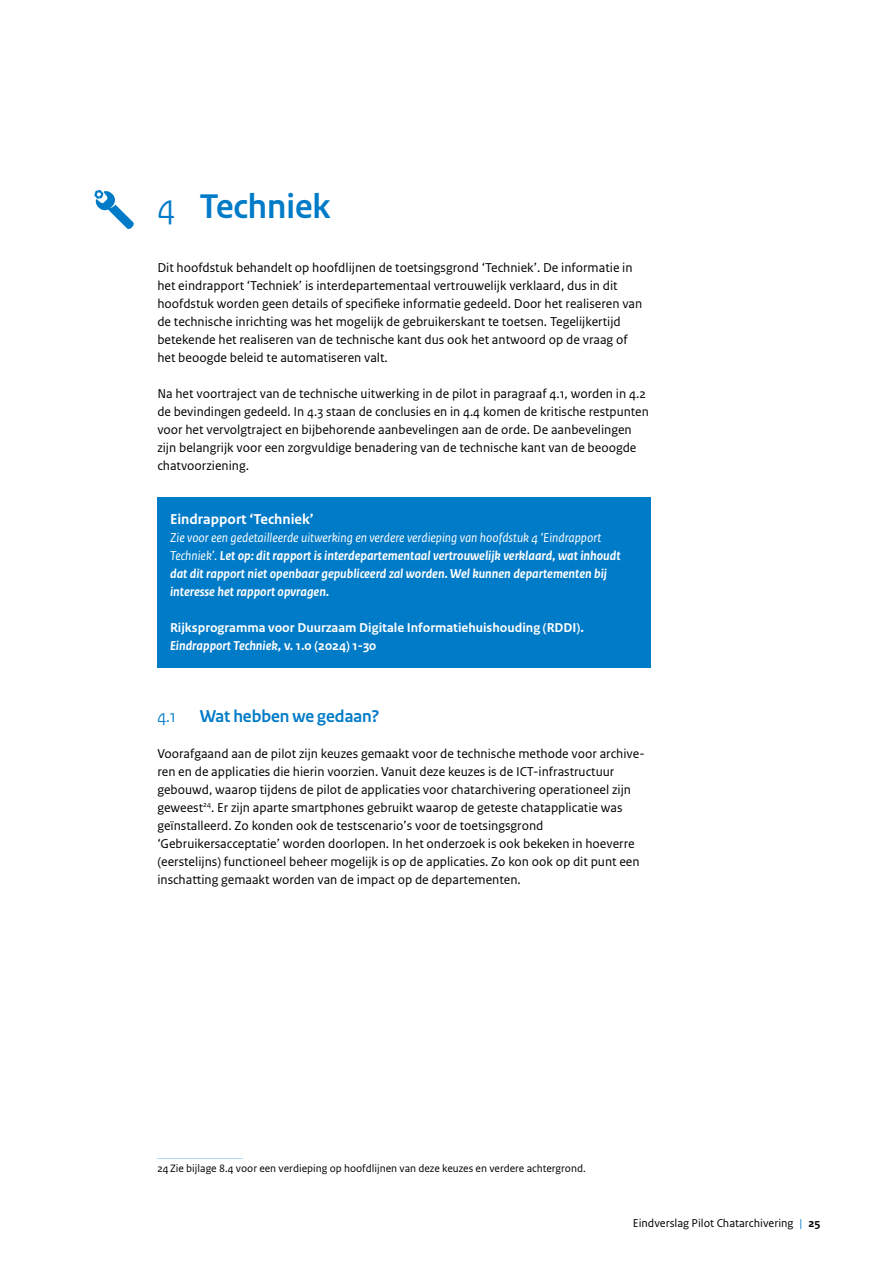
<style>
.page{position:relative;width:893px;height:1263px;background:#fff}
.page>*{position:absolute;margin:0;border:0;box-sizing:border-box;transform-origin:0 0}
.H1_Hoofdstukkop_genummerd{font:700 36px "Rijksoverheid Sans Heading";color:#007bc7}
.H2_Paragraafkop_genummerd{font:700 18px "Rijksoverheid Sans Heading";color:#007bc7}
.H2_Paragraafkop_genummerd-2{font:18px "Rijksoverheid Sans Heading";color:#007bc7}
.H2_H3_Kader_Kop_mint_Kopie{font:700 15px "Rijksoverheid Sans Text";color:#fff}
.P_Broodtekst{font:13.5px/18px "Rijksoverheid Sans Text";color:#000}
.P_Kader_Cursief_Mintgroen{font:italic 700 13.5px/18px "Rijksoverheid Sans Text";color:#fff}
.P_Kader_Plat_Mintgroen{font:700 13.5px/18px "Rijksoverheid Sans Text";color:#fff}
.t1{font:12px "Rijksoverheid Sans Text";color:#000}
.P_Voetnoot{font:11.25px "Rijksoverheid Sans Text";color:#000}
.s1{font-weight:400}
.s2{font-style:italic}
.s3{color:#007bc7}
.s4{font-weight:700}
</style>
<div class="page">
<div style="left:157px;top:497px;width:494px;height:45px;background:#007bc7"></div>
<div style="left:157px;top:516px;width:494px;height:97px;background:#007bc7"></div>
<div style="left:157px;top:606px;width:494px;height:61px;background:#007bc7"></div>
<hr style="left:157px;top:1158px;width:85px;height:1px;background:#b2d7ee">
<svg style="left:94px;top:190px;width:40px;height:39px"></svg>
<h1 class="H1_Hoofdstukkop_genummerd" style="left:157px;top:186px;width:175px"><span class="s1">4</span> Techniek</h1>
<p class="P_Broodtekst" style="left:157px;top:259px;width:486px">Dit hoofdstuk behandelt op hoofdlijnen de toetsingsgrond ‘Techniek’. De informatie in het eindrapport ‘Techniek’ is interdepartementaal vertrouwelijk verklaard, dus in dit hoofdstuk worden geen details of specifieke informatie gedeeld. Door het realiseren van de technische inrichting was het mogelijk de gebruikerskant te toetsen. Tegelijkertijd betekende het realiseren van de technische kant dus ook het antwoord op de vraag of het beoogde beleid te automatiseren valt.</p>
<p class="P_Broodtekst" style="left:157px;top:385px;width:493px">Na het voortraject van de technische uitwerking in de pilot in paragraaf 4.1, worden in 4.2 de bevindingen gedeeld. In 4.3 staan de conclusies en in 4.4 komen de kritische restpunten voor het vervolgtraject en bijbehorende aanbevelingen aan de orde. De aanbevelingen zijn belangrijk voor een zorgvuldige benadering van de technische kant van de beoogde chatvoorziening.</p>
<h2 class="H2_H3_Kader_Kop_mint_Kopie" style="left:170px;top:510px;width:145px">Eindrapport ‘Techniek’</h2>
<p class="P_Kader_Cursief_Mintgroen" style="left:170px;top:529px;width:452px"><span class="s1">Zie voor een gedetailleerde uitwerking en verdere verdieping van hoofdstuk 4 ‘Eindrapport Techniek’.</span> Let op: dit rapport is interdepartementaal vertrouwelijk verklaard, wat inhoudt dat dit rapport niet openbaar gepubliceerd zal worden. Wel kunnen departementen bij interesse het rapport opvragen.</p>
<p class="P_Kader_Plat_Mintgroen" style="left:170px;top:619px;width:415px">Rijksprogramma voor Duurzaam Digitale Informatiehuishouding (RDDI).<br><span class="s2">Eindrapport Techniek</span>, v. 1.0 (2024) 1-30</p>
<h2 class="H2_Paragraafkop_genummerd-2" style="left:157px;top:706px;width:20px">4.1</h2>
<h2 class="H2_Paragraafkop_genummerd" style="left:200px;top:706px;width:181px">Wat hebben we gedaan?</h2>
<p class="P_Broodtekst" style="left:157px;top:745px;width:489px">Voorafgaand aan de pilot zijn keuzes gemaakt voor de technische methode voor archive&shy;ren en de applicaties die hierin voorzien. Vanuit deze keuzes is de ICT-infrastructuur gebouwd, waarop tijdens de pilot de applicaties voor chatarchivering operationeel zijn geweest<sup>24</sup>. Er zijn aparte smartphones gebruikt waarop de geteste chatapplicatie was geïnstalleerd. Zo konden ook de testscenario’s voor de toetsingsgrond ‘Gebruikersacceptatie’ worden doorlopen. In het onderzoek is ook bekeken in hoeverre (eerstelijns) functioneel beheer mogelijk is op de applicaties. Zo kon ook op dit punt een inschatting gemaakt worden van de impact op de departementen.</p>
<p class="P_Voetnoot" style="left:157px;top:1162px;width:430px">24Zie bijlage 8.4 voor een verdieping op hoofdlijnen van deze keuzes en verdere achtergrond.</p>
<p class="t1" style="left:633px;top:1217px;width:189px">Eindverslag Pilot Chatarchivering <span class="s3">|</span> <span class="s4">25</span></p>
</div>
